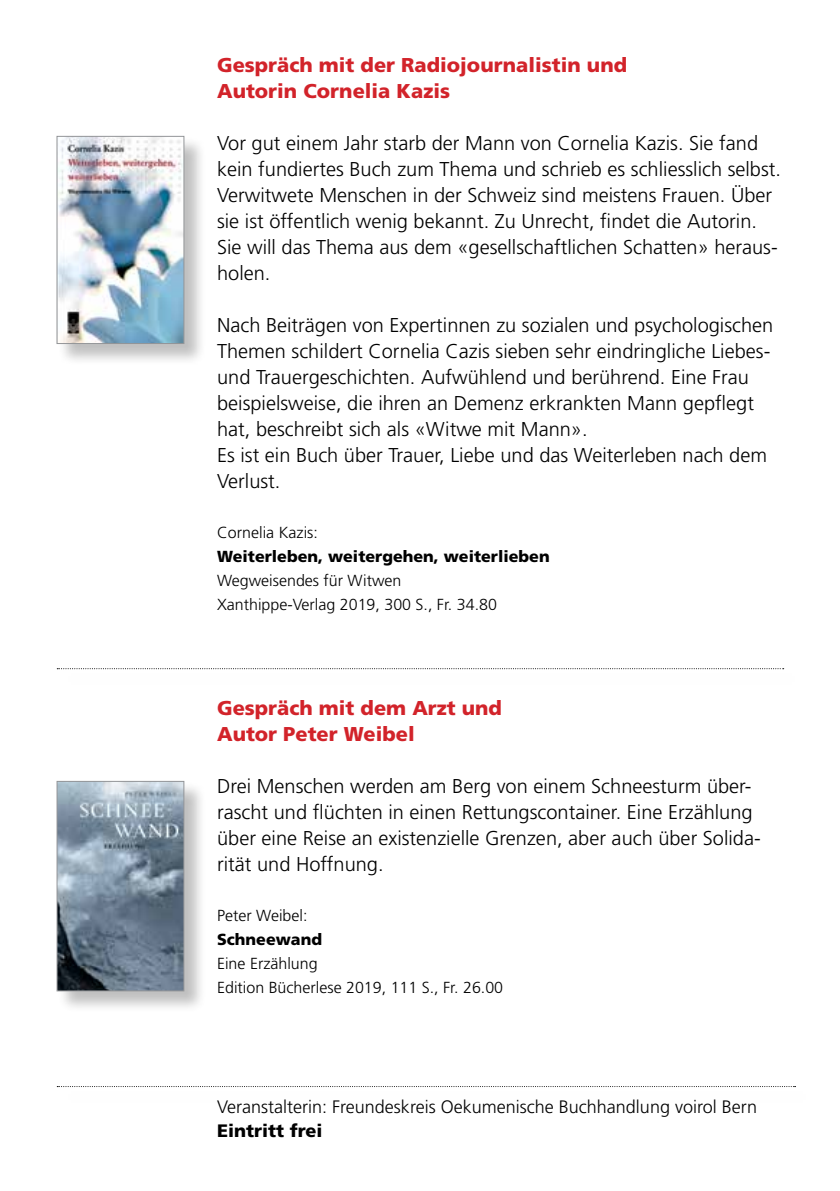
<style>
.page{position:relative;width:840px;height:1191px;background:#fff}
.page>*{position:absolute;margin:0;border:0;box-sizing:border-box;transform-origin:0 0}
.t1{font:300 20px/26px "Frutiger";color:#000}
.t2{font:900 20px/26px "Frutiger";color:#d2232a}
.t3{font:300 18px "Frutiger";color:#000}
.t4{font:900 18px "Frutiger";color:#000}
.t5{font:300 16px/24px "Frutiger";color:#000}
.t6{font:900 16px "Frutiger";color:#000}
</style>
<div class="page">
<div style="left:57px;top:136px;width:149px;height:230px;background:#000;opacity:.25"></div>
<img style="left:59px;top:138px;width:123px;height:204px">
<div style="left:57px;top:136px;width:127px;height:208px;border:1px solid #939598"></div>
<div style="left:57px;top:781px;width:149px;height:232px;background:#000;opacity:.25"></div>
<img style="left:59px;top:783px;width:123px;height:206px">
<div style="left:57px;top:781px;width:127px;height:210px;border:1px solid #939598"></div>
<svg style="left:57px;top:668px;width:726px;height:1px"></svg>
<svg style="left:57px;top:1086px;width:738px;height:1px"></svg>
<p class="t2" style="left:217px;top:52px;width:411px">Gespräch mit der Radiojournalistin und<br>Autorin Cornelia Kazis</p>
<p class="t1" style="left:217px;top:130px;width:565px">Vor gut einem Jahr starb der Mann von Cornelia Kazis. Sie fand kein fundiertes Buch zum Thema und schrieb es schliesslich selbst.<br>Verwitwete Menschen in der Schweiz sind meistens Frauen. Über sie ist öffentlich wenig bekannt. Zu Unrecht, findet die Autorin.<br>Sie will das Thema aus dem «gesellschaftlichen Schatten» heraus&shy;holen.</p>
<p class="t1" style="left:217px;top:312px;width:557px">Nach Beiträgen von Expertinnen zu sozialen und psychologischen Themen schildert Cornelia Cazis sieben sehr eindringliche Liebes&shy;und Trauergeschichten. Aufwühlend und berührend. Eine Frau beispielsweise, die ihren an Demenz erkrankten Mann gepflegt hat, beschreibt sich als «Witwe mit Mann».<br>Es ist ein Buch ü ber Trauer, Liebe und das Weiterleben nach dem Verlust.</p>
<p class="t5" style="left:217px;top:521px;width:102px">Cornelia Kazis:</p>
<p class="t6" style="left:217px;top:547px;width:334px">Weiterleben, weitergehen, weiterlieben</p>
<p class="t5" style="left:217px;top:569px;width:281px">Wegweisendes für Witwen<br>Xanthippe-Verlag 2019, 300 S., Fr. 34.80</p>
<p class="t2" style="left:217px;top:694px;width:286px">Gespräch mit dem Arzt und<br>Autor Peter Weibel</p>
<p class="t1" style="left:217px;top:772px;width:543px">Drei Menschen werden am Berg von einem Schneesturm über&shy;rascht und flüchten in einen Rettungscontainer. Eine Erzählung über eine Reise an existenzielle Grenzen, aber auch über Solida&shy;rität und Hoffnung.</p>
<p class="t5" style="left:217px;top:903px;width:92px">Peter Weibel:</p>
<p class="t6" style="left:217px;top:929px;width:106px">Schneewand</p>
<p class="t5" style="left:217px;top:951px;width:287px">Eine Erzählung<br>Edition Bücherlese 2019, 111 S., Fr. 26.00</p>
<p class="t3" style="left:217px;top:1096px;width:541px">Veranstalterin: Freundeskreis Oekumenische Buchhandlung voirol Bern</p>
<p class="t4" style="left:217px;top:1119px;width:107px">Eintritt frei</p>
</div>
